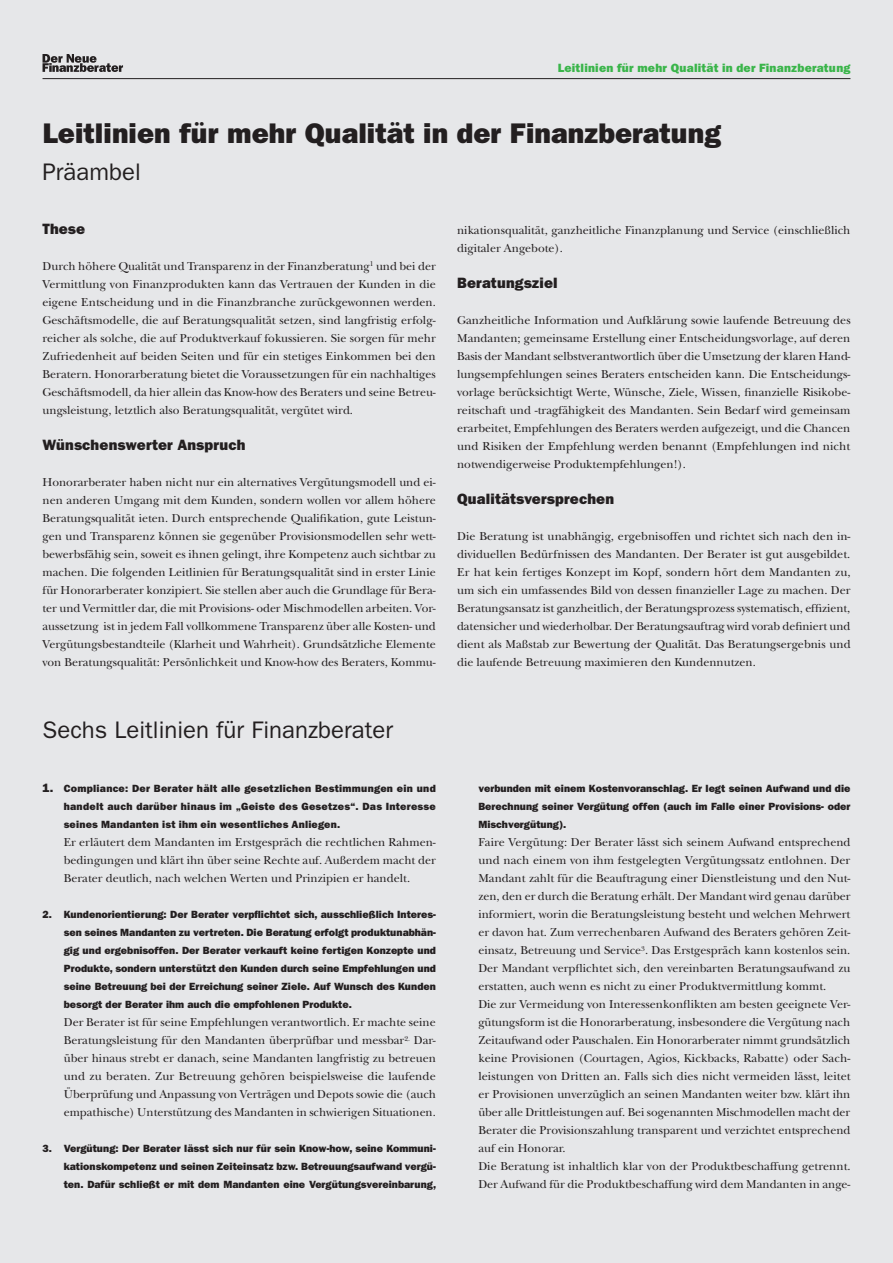
<style>
.page{position:relative;width:893px;height:1263px;background:#e6e7e9}
.page>*{position:absolute;margin:0;border:0;box-sizing:border-box;transform-origin:0 0}
.t1{font:28.5px "ITC Franklin Gothic Std Hvy";color:#231f20}
.t2{font:24px "ITC Franklin Gothic Std";color:#231f20}
.t3{font:15px "ITC Franklin Gothic Std Hvy";letter-spacing:.01em;color:#231f20}
.t4{font:12px/18px "New Baskerville Std";color:#231f20;text-align:justify}
.t5{font:12px "ITC Franklin Gothic Std Hvy";letter-spacing:.015em;color:#3ab54a}
.t6{font:10.5px/18px "ITC Franklin Gothic Std Hvy";color:#231f20;text-align:justify}
.s1{font-size:12px}
</style>
<div class="page">
<hr style="left:43px;top:78px;width:807px;height:1px;background:#231f20">
<svg style="left:43px;top:54px;width:80px;height:18px"></svg>
<p class="t5" style="left:558px;top:61px;width:294px">Leitlinien für mehr Qualität in der Finanzberatung</p>
<h1 class="t1" style="left:43px;top:117px;width:680px">Leitlinien für mehr Qualität in der Finanzberatung</h1>
<h2 class="t2" style="left:43px;top:158px;width:100px">Präambel</h2>
<p class="t3" style="left:43px;top:220px;width:44px">These</p>
<p class="t4" style="left:43px;top:257px;width:395px">Durch höhere Qualität und Transparenz in der Finanzberatung<sup>1</sup> und bei der Vermittlung von Finanzprodukten kann das Vertrauen der Kunden in die eigene Entscheidung und in die Finanzbranche zurückgewonnen werden.<br>Geschäftsmodelle, die auf Beratungsqualität setzen, sind langfristig erfolg&shy;reicher als solche, die auf Produktverkauf fokussieren. Sie sorgen für mehr Zufriedenheit auf beiden Seiten und für ein stetiges Einkommen bei den Beratern. Honorarberatung bietet die Voraussetzungen für ein nachhaltiges Geschäftsmodell, da hier allein das Know-how des Beraters und seine Betreu&shy;ungsleistung, letztlich also Beratungsqualität, vergütet wird.</p>
<p class="t3" style="left:43px;top:436px;width:204px">Wünschenswerter Anspruch</p>
<p class="t4" style="left:43px;top:473px;width:395px">Honorarberater haben nicht nur ein alternatives Vergütungsmodell und ei&shy;nen anderen Umgang mit dem Kunden, sondern wollen vor allem höhere Beratungsqualität ieten. Durch entsprechende Qualifikation, gute Leistun&shy;gen und Transparenz können sie gegenüber Provisionsmodellen sehr wett&shy;bewerbsfähig sein, soweit es ihnen gelingt, ihre Kompetenz auch sichtbar zu machen. Die folgenden Leitlinien für Beratungsqualität sind in erster Linie für Honorarberater konzipiert. Sie stellen aber auch die Grundlage für Bera&shy;ter und Vermittler dar, die mit Provisions- oder Mischmodellen arbeiten. Vor&shy;aussetzung ist in jedem Fall vollkommene Transparenz über alle Kosten- und Vergütungsbestandteile (Klarheit und Wahrheit). Grundsätzliche Elemente von Beratungsqualität: Persönlichkeit und Know-how des Beraters, Kommu-</p>
<h2 class="t2" style="left:43px;top:716px;width:352px">Sechs Leitlinien für Finanzberater</h2>
<p class="t6" style="left:64px;top:779px;width:374px;text-indent:-21px"><span class="s1">1.</span> Compliance: Der Berater hält alle gesetzlichen Bestimmungen ein und handelt auch darüber hinaus im „Geiste des Gesetzes“. Das Interesse seines Mandanten ist ihm ein wesentliches Anliegen.</p>
<p class="t4" style="left:64px;top:833px;width:374px">Er erläutert dem Mandanten im Erstgespräch die rechtlichen Rahmen&shy;bedingungen und klärt ihn über seine Rechte auf. Außerdem macht der Berater deutlich, nach welchen Werten und Prinzipien er handelt.</p>
<p class="t6" style="left:64px;top:905px;width:374px;text-indent:-21px">2. Kundenorientierung: Der Berater verpflichtet sich, ausschließlich Interes&shy;sen seines Mandanten zu vertreten. Die Beratung erfolgt produktunabhän&shy;gig und ergebnisoffen. Der Berater verkauft keine fertigen Konzepte und Produkte, sondern unterstützt den Kunden durch seine Empfehlungen und seine Betreuung bei der Erreichung seiner Ziele. Auf Wunsch des Kunden besorgt der Berater ihm auch die empfohlenen Produkte.</p>
<p class="t4" style="left:64px;top:1013px;width:374px">Der Berater ist für seine Empfehlungen verantwortlich. Er machte seine Beratungsleistung für den Mandanten überprüfbar und messbar<sup>2.</sup> Dar&shy;über hinaus strebt er danach, seine Mandanten langfristig zu betreuen und zu beraten. Zur Betreuung gehören beispielsweise die laufende Überprüfung und Anpassung von Verträgen und Depots sowie die (auch empathische) Unterstützung des Mandanten in schwierigen Situationen.</p>
<p class="t6" style="left:64px;top:1139px;width:374px;text-indent:-21px">3. Vergütung: Der Berater lässt sich nur für sein Know-how, seine Kommuni&shy;kationskompetenz und seinen Zeiteinsatz bzw. Betreuungsaufwand vergü&shy;ten. Dafür schließt er mit dem Mandanten eine Vergütungsvereinbarung,</p>
<p class="t4" style="left:457px;top:221px;width:395px">nikationsqualität, ganzheitliche Finanzplanung und Service (einschließlich digitaler Angebote).</p>
<p class="t3" style="left:457px;top:274px;width:102px">Beratungsziel</p>
<p class="t4" style="left:457px;top:311px;width:395px">Ganzheitliche Information und Aufklärung sowie laufende Betreuung des Mandanten; gemeinsame Erstellung einer Entscheidungsvorlage, auf deren Basis der Mandant selbstverantwortlich über die Umsetzung der klaren Hand&shy;lungsempfehlungen seines Beraters entscheiden kann. Die Entscheidungs&shy;vorlage berücksichtigt Werte, Wünsche, Ziele, Wissen, finanzielle Risikobe&shy;reitschaft und -tragfähigkeit des Mandanten. Sein Bedarf wird gemeinsam erarbeitet, Empfehlungen des Beraters werden aufgezeigt, und die Chancen und Risiken der Empfehlung werden benannt (Empfehlungen ind nicht notwendigerweise Produktempfehlungen!).</p>
<p class="t3" style="left:457px;top:490px;width:158px">Qualitätsversprechen</p>
<p class="t4" style="left:457px;top:527px;width:395px">Die Beratung ist unabhängig, ergebnisoffen und richtet sich nach den in&shy;dividuellen Bedürfnissen des Mandanten. Der Berater ist gut ausgebildet.<br>Er hat kein fertiges Konzept im Kopf, sondern hört dem Mandanten zu, um sich ein umfassendes Bild von dessen finanzieller Lage zu machen. Der Beratungsansatz ist ganzheitlich, der Beratungsprozess systematisch, effizient, datensicher und wiederholbar. Der Beratungsauftrag wird vorab definiert und dient als Maßstab zur Bewertung der Qualität. Das Beratungsergebnis und die laufende Betreuung maximieren den Kundennutzen.</p>
<p class="t6" style="left:478px;top:779px;width:374px">verbunden mit einem Kostenvoranschlag. Er legt seinen Aufwand und die Berechnung seiner Vergütung offen (auch im Falle einer Provisions- oder Mischvergütung).</p>
<p class="t4" style="left:478px;top:833px;width:374px;text-align:left">Faire Vergütung: Der Berater lässt sich seinem Aufwand entsprechend und nach einem von ihm festgelegten Vergütungssatz entlohnen. Der Mandant zahlt für die Beauftragung einer Dienstleistung und den Nut&shy;zen, den er durch die Beratung erhält. Der Mandant wird genau darüber informiert, worin die Beratungsleistung besteht und welchen Mehrwert er davon hat. Zum verrechenbaren Aufwand des Beraters gehören Zeit&shy;einsatz, Betreuung und Service<sup>3</sup>. Das Erstgespräch kann kostenlos sein.<br>Der Mandant verpflichtet sich, den vereinbarten Beratungsaufwand zu erstatten, auch wenn es nicht zu einer Produktvermittlung kommt.<br>Die zur Vermeidung von Interessenkonflikten am besten geeignete Ver&shy;gütungsform ist die Honorarberatung, insbesondere die Vergütung nach Zeitaufwand oder Pauschalen. Ein Honorarberater nimmt grundsätzlich keine Provisionen (Courtagen, Agios, Kickbacks, Rabatte) oder Sach&shy;leistungen von Dritten an. Falls sich dies nicht vermeiden lässt, leitet er Provisionen unverzüglich an seinen Mandanten weiter bzw. klärt ihn über alle Drittleistungen auf. Bei sogenannten Mischmodellen macht der Berater die Provisionszahlung transparent und verzichtet entsprechend auf ein Honorar.<br>Die Beratung ist inhaltlich klar von der Produktbeschaffung getrennt.<br>Der Aufwand für die Produktbeschaffung wird dem Mandanten in ange-</p>
</div>
